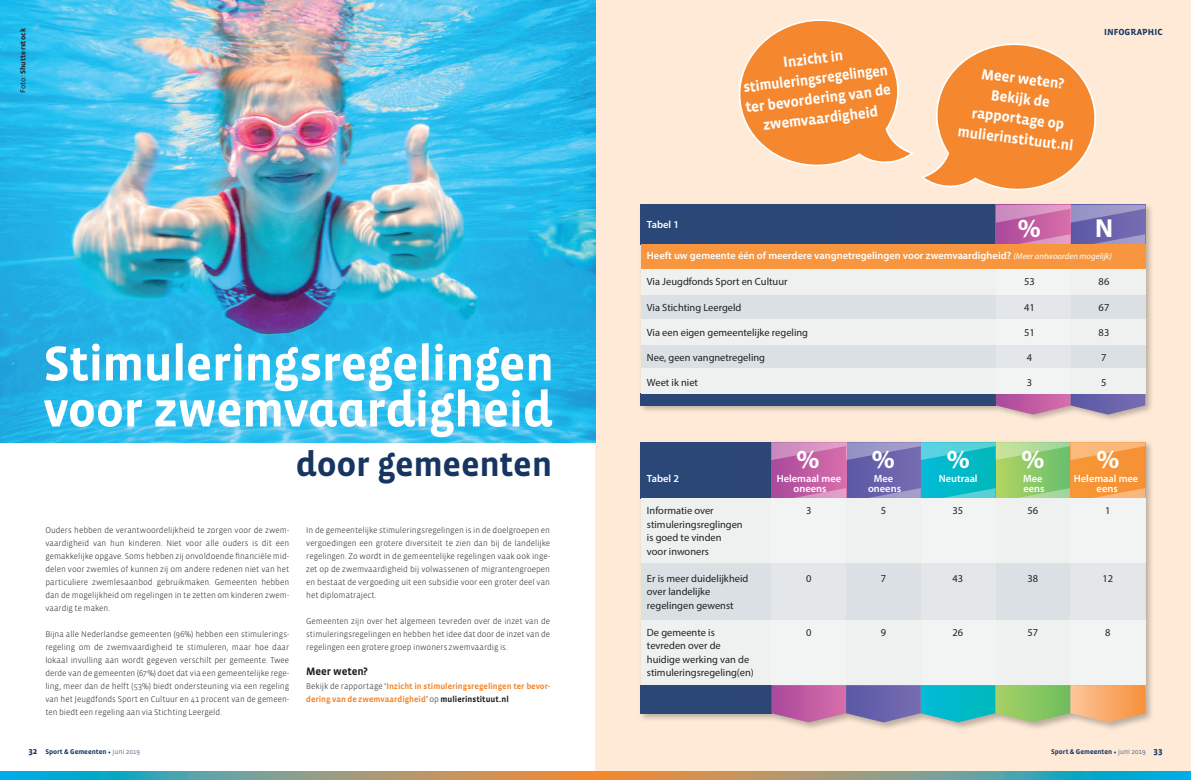
<style>
.page{position:relative;width:1191px;height:780px;background:#fff}
.page>*{position:absolute;margin:0;border:0;box-sizing:border-box;transform-origin:0 0}
.t1{font:700 50px/46px "Vista Sans Alt";letter-spacing:-.02em;color:#fff}
.t2{font:700 35px "Vista Sans Alt";letter-spacing:-.01em;color:#163561}
.t3{font:700 26.1px "Myriad Pro";color:#fff}
.t4{font:700 15px/20px "Vista Sans";color:#fff;text-align:center}
.t5{font:700 11px "Vista Sans";letter-spacing:-.01em;color:#231f20}
.t6{font:10.4px/13.5px "Myriad Pro";color:#202120}
.t7{font:600 10.4px/10.4px "Myriad Pro";color:#fff;text-align:center}
.t8{font:700 9px "Vista Sans Alt";letter-spacing:.005em;color:#163561}
.t9{font:300 8.5px/13px "Vista Sans";color:#231f20;text-align:justify}
.t10{font:700 8.5px/13px "Vista Sans";color:#f5882e}
.t11{font:700 7.5px "Vista Sans";letter-spacing:.015em;color:#231f20}
.t12{font:700 7px "Vista Sans";color:#163561}
.s1{font-family:"Vista Sans Reg";font-weight:400}
.s2{font-weight:300;color:#231f20}
.s3{color:#231f20}
.s4{font-weight:400;font-style:italic;font-size:8.7px}
.s5{font-size:9px}
.s6{font-family:"Minion Pro";font-weight:400}
.s7{font-weight:300}
</style>
<div class="page">
<svg style="left:595px;top:771px;width:596px;height:9px;background:#7c9c8c"></svg>
<svg style="left:0;top:771px;width:595px;height:9px;background:#7c9d8c"></svg>
<div style="left:595px;top:0;width:596px;height:770px;background:#feead7"></div>
<img style="left:0;top:0;width:595px;height:442px">
<div style="left:638px;top:202px;width:516px;height:221px;background:#231f20;opacity:.3"></div>
<div style="left:641px;top:205px;width:354px;height:39px;background:#2b4776"></div>
<div style="left:1070px;top:205px;width:75px;height:39px;background:linear-gradient(to right,#5958a6,#776db1)"></div>
<div style="left:995px;top:205px;width:75px;height:39px;background:linear-gradient(to right,#a9489c,#d86eab)"></div>
<svg style="left:1015px;top:234px;width:55px;height:10px"></svg>
<svg style="left:1090px;top:234px;width:55px;height:10px"></svg>
<div style="left:641px;top:394px;width:354px;height:11px;background:#2b4776"></div>
<svg style="left:995px;top:394px;width:150px;height:20px;background:#a274aa"></svg>
<div style="left:641px;top:294px;width:504px;height:25px;background:#dbe0e4"></div>
<div style="left:641px;top:244px;width:504px;height:25px;background:#f7963e"></div>
<div style="left:641px;top:344px;width:504px;height:25px;background:#dbe0e4"></div>
<div style="left:641px;top:269px;width:504px;height:25px;background:#eff1f1"></div>
<div style="left:641px;top:319px;width:504px;height:25px;background:#eff1f1"></div>
<div style="left:641px;top:368px;width:504px;height:26px;background:#eff1f1"></div>
<div style="left:995px;top:269px;width:75px;height:125px;background:linear-gradient(to right,#eceff0,#eceff0)"></div>
<div style="left:638px;top:440px;width:516px;height:290px;background:#231f20;opacity:.3"></div>
<div style="left:641px;top:442px;width:130px;height:56px;background:#2b4776"></div>
<div style="left:995px;top:442px;width:75px;height:56px;background:linear-gradient(to right,#b4d461,#67bf6f)"></div>
<div style="left:921px;top:442px;width:74px;height:56px;background:linear-gradient(to right,#03bbd8,#00b8ba)"></div>
<div style="left:846px;top:442px;width:75px;height:56px;background:linear-gradient(to right,#5958a6,#786db1)"></div>
<div style="left:771px;top:442px;width:75px;height:56px;background:linear-gradient(to right,#a9489b,#d86fab)"></div>
<svg style="left:791px;top:488px;width:55px;height:10px"></svg>
<svg style="left:866px;top:488px;width:55px;height:10px"></svg>
<svg style="left:940px;top:488px;width:55px;height:10px"></svg>
<svg style="left:1015px;top:488px;width:55px;height:10px"></svg>
<div style="left:1070px;top:442px;width:75px;height:56px;background:#f79435"></div>
<svg style="left:1093px;top:488px;width:52px;height:10px"></svg>
<svg style="left:771px;top:442px;width:374px;height:18px;background:#a1a7a2"></svg>
<div style="left:641px;top:685px;width:130px;height:28px;background:#2b4776"></div>
<svg style="left:771px;top:685px;width:374px;height:37px;background:#919a97"></svg>
<div style="left:641px;top:563px;width:504px;height:57px;background:#dbe0e4"></div>
<div style="left:641px;top:498px;width:504px;height:65px;background:#eff1f1"></div>
<div style="left:641px;top:620px;width:504px;height:64px;background:#eff1f1"></div>
<div style="left:771px;top:498px;width:75px;height:187px;background:linear-gradient(to right,#edf0f1,#edf0f1)"></div>
<div style="left:921px;top:498px;width:74px;height:187px;background:linear-gradient(to right,#edf0f1,#edf0f1)"></div>
<div style="left:1070px;top:498px;width:75px;height:187px;background:linear-gradient(to right,#edf0f1,#edf0f1)"></div>
<svg style="left:729px;top:19px;width:416px;height:204px"></svg>
<p class="t11" style="left:19px;top:93px;width:66px;rotate:-90deg"><span class="s1">Foto:</span> Shutterstock</p>
<p class="t8" style="left:1104px;top:27px;width:60px">INFOGRAPHIC</p>
<h3 class="t4" style="left:739px;top:58px;width:148px;rotate:-7deg">Inzicht in stimuleringsregelingen ter bevordering van de zwemvaardigheid</h3>
<h3 class="t4" style="left:966px;top:62px;width:118px;rotate:7deg">Meer weten?<br>Bekijk de rapportage op mulierinstituut.nl</h3>
<h1 class="t1" style="left:43px;top:341px;width:512px">Stimuleringsregelingen voor zwemvaardigheid</h1>
<h2 class="t2" style="left:296px;top:446px;width:258px">door gemeenten</h2>
<p class="t9" style="left:45px;top:524px;width:245px">Ouders hebben de verantwoordelijkheid te zorgen voor de zwem&shy;vaardigheid van hun kinderen. Niet voor alle ouders is dit een gemakkelijke opgave. Soms hebben zij onvoldoende financiële mid&shy;delen voor zwemles of kunnen zij om andere redenen niet van het particuliere zwemlesaanbod gebruikmaken. Gemeenten hebben dan de mogelijkheid om regelingen in te zetten om kinderen zwem&shy;vaardig te maken.</p>
<p class="t9" style="left:45px;top:628px;width:245px">Bijna alle Nederlandse gemeenten (96%) hebben een stimulerings&shy;regeling om de zwemvaardigheid te stimuleren, maar hoe daar lokaal invulling aan wordt gegeven verschilt per gemeente. Twee derde van de gemeenten (67%) doet dat via een gemeentelijke rege&shy;ling, meer dan de helft (53%) biedt ondersteuning via een regeling van het Jeugdfonds Sport en Cultuur en 41 procent van de gemeen&shy;ten biedt een regeling aan via Stichting Leergeld.</p>
<p class="t9" style="left:306px;top:524px;width:245px">In de gemeentelijke stimuleringsregelingen is in de doelgroepen en vergoedingen een grotere diversiteit te zien dan bij de landelijke regelingen. Zo wordt in de gemeentelijke regelingen vaak ook inge&shy;zet op de zwemvaardigheid bij volwassenen of migrantengroepen en bestaat de vergoeding uit een subsidie voor een groter deel van het diplomatraject.</p>
<p class="t9" style="left:306px;top:615px;width:245px">Gemeenten zijn over het algemeen tevreden over de inzet van de stimuleringsregelingen en hebben het idee dat door de inzet van de regelingen een grotere groep inwoners zwemvaardig is.</p>
<p class="t5" style="left:306px;top:666px;width:63px">Meer weten?</p>
<p class="t10" style="left:306px;top:680px;width:245px"><span class="s2">Bekijk de rapportage ‘</span>Inzicht in stimuleringsregelingen ter bevor&shy;dering van de zwemvaardigheid<span class="s2">’ op</span> <span class="s3">mulierinstituut.nl</span></p>
<p class="t7" style="left:647px;top:219px;width:34px">Tabel 1</p>
<h3 class="t3" style="left:1018px;top:211px;width:24px">%</h3>
<h3 class="t3" style="left:1095px;top:211px;width:20px">N</h3>
<p class="t7" style="left:647px;top:250px;width:466px">Heeft uw gemeente één of meerdere vangnetregelingen voor zwemvaardigheid? <span class="s4">(Meer antwoorden mogelijk)</span></p>
<p class="t6" style="left:1024px;top:275px;width:12px">53</p>
<p class="t6" style="left:1024px;top:300px;width:12px">41</p>
<p class="t6" style="left:1024px;top:325px;width:12px">51</p>
<p class="t6" style="left:1026px;top:351px;width:7px">4</p>
<p class="t6" style="left:1026px;top:376px;width:7px">3</p>
<p class="t6" style="left:647px;top:275px;width:142px">Via Jeugdfonds Sport en Cultuur</p>
<p class="t6" style="left:647px;top:300px;width:96px">Via Stichting Leergeld</p>
<p class="t6" style="left:647px;top:325px;width:163px">Via een eigen gemeentelijke regeling</p>
<p class="t6" style="left:647px;top:351px;width:120px">Nee, geen vangnetregeling</p>
<p class="t6" style="left:647px;top:376px;width:53px">Weet ik niet</p>
<p class="t6" style="left:1098px;top:275px;width:12px">86</p>
<p class="t6" style="left:1098px;top:300px;width:12px">67</p>
<p class="t6" style="left:1098px;top:325px;width:12px">83</p>
<p class="t6" style="left:1101px;top:351px;width:7px">7</p>
<p class="t6" style="left:1101px;top:376px;width:7px">5</p>
<h3 class="t3" style="left:796px;top:442px;width:24px">%</h3>
<h3 class="t3" style="left:872px;top:442px;width:24px">%</h3>
<h3 class="t3" style="left:946px;top:442px;width:24px">%</h3>
<h3 class="t3" style="left:1021px;top:442px;width:24px">%</h3>
<h3 class="t3" style="left:1096px;top:442px;width:24px">%</h3>
<p class="t7" style="left:647px;top:473px;width:34px">Tabel 2</p>
<p class="t7" style="left:868px;top:473px;width:34px">Mee oneens</p>
<p class="t7" style="left:938px;top:473px;width:40px">Neutraal</p>
<p class="t7" style="left:1023px;top:473px;width:23px;text-align:left">Mee eens</p>
<p class="t7" style="left:1074px;top:473px;width:66px">Helemaal mee eens</p>
<p class="t6" style="left:880px;top:504px;width:7px">5</p>
<p class="t7" style="left:776px;top:473px;width:66px">Helemaal mee oneens</p>
<p class="t6" style="left:647px;top:504px;width:97px">Informatie over stimuleringsreglingen is goed te vinden voor inwoners</p>
<p class="t6" style="left:647px;top:571px;width:103px">Er is meer duidelijkheid over landelijke regelingen gewenst</p>
<p class="t6" style="left:647px;top:625px;width:108px">De gemeente is tevreden over de huidige werking van de stimuleringsregeling(en)</p>
<p class="t6" style="left:806px;top:504px;width:7px">3</p>
<p class="t6" style="left:952px;top:504px;width:12px">35</p>
<p class="t6" style="left:1027px;top:504px;width:12px">56</p>
<p class="t6" style="left:1105px;top:504px;width:7px">1</p>
<p class="t6" style="left:806px;top:571px;width:7px">0</p>
<p class="t6" style="left:952px;top:571px;width:12px">43</p>
<p class="t6" style="left:1027px;top:571px;width:12px">38</p>
<p class="t6" style="left:1102px;top:571px;width:12px">12</p>
<p class="t6" style="left:880px;top:571px;width:7px">7</p>
<p class="t6" style="left:806px;top:625px;width:7px">0</p>
<p class="t6" style="left:880px;top:625px;width:7px">9</p>
<p class="t6" style="left:952px;top:625px;width:12px">26</p>
<p class="t6" style="left:1105px;top:625px;width:7px">8</p>
<p class="t6" style="left:1027px;top:625px;width:12px">57</p>
<p class="t12" style="left:28px;top:748px;width:113px"><span class="s5">32</span> Sport &amp; Gemeenten <span class="s6">•</span> <span class="s7">juni 2019</span></p>
<p class="t12" style="left:1051px;top:748px;width:113px">Sport &amp; Gemeenten <span class="s6">•</span> <span class="s7">juni 2019</span> <span class="s5">33</span></p>
</div>
